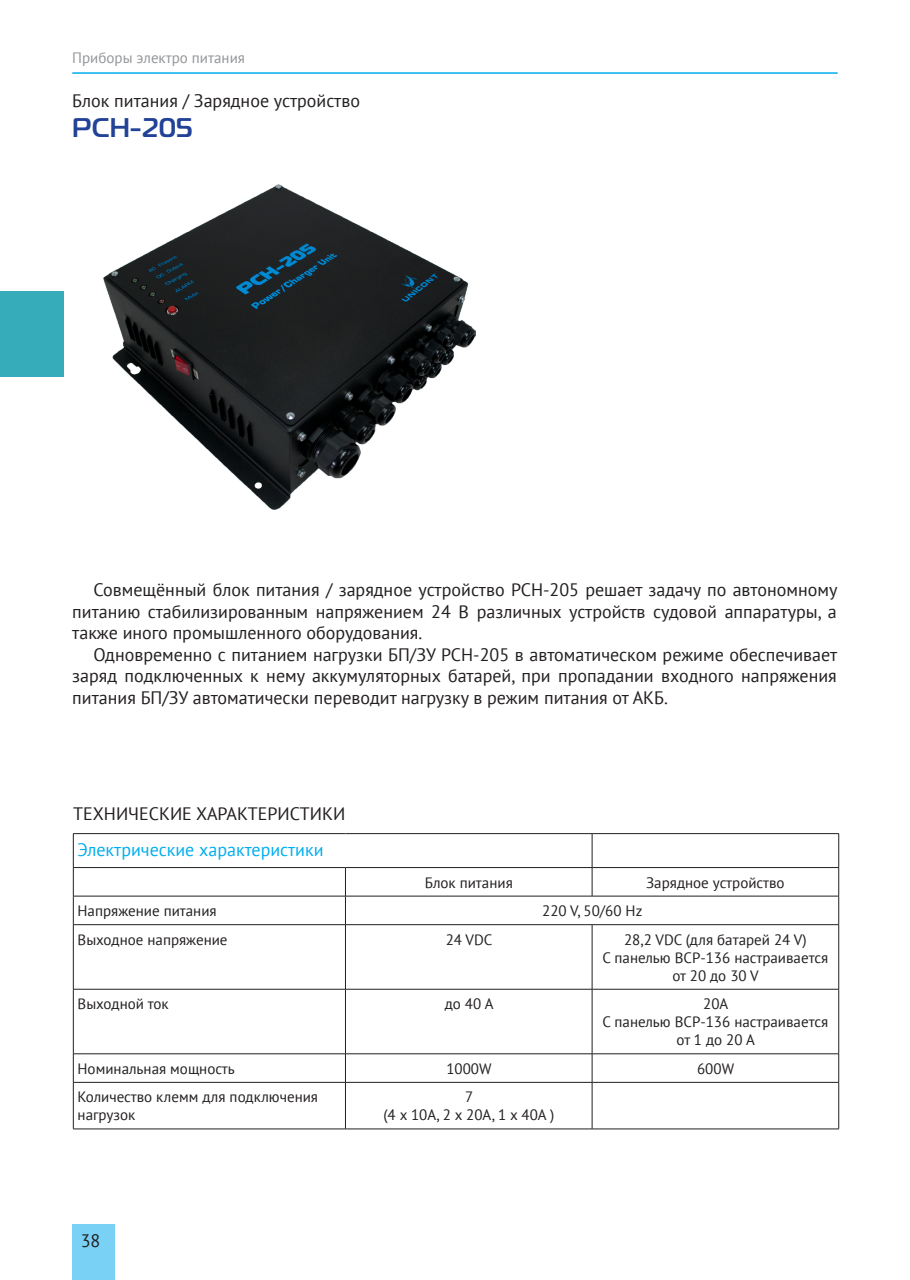
<style>
.page{position:relative;width:910px;height:1280px;background:#fff}
.page>*{position:absolute;margin:0;border:0;box-sizing:border-box;transform-origin:0 0}
.название{font:700 27px "Magistral C";color:#224297}
.текст{font:18px/21.6px "PT Sans";color:#231f20;text-align:justify}
.тех__характеристики{font:18px "PT Sans";color:#231f20}
.заголовок_в_таблице{font:18px "PT Sans";color:#00aeef}
.текст_в_таблице{font:15px/18px "PT Sans";color:#231f20;text-align:center}
.t1{font:15px "PT Sans";color:#939598}
</style>
<div class="page">
<img style="left:104px;top:185px;width:371px;height:325px">
<hr style="left:73px;top:833px;width:272px;height:1px;background:#231f20">
<hr style="left:73px;top:834px;width:1px;height:33px;background:#231f20">
<hr style="left:345px;top:833px;width:247px;height:1px;background:#231f20">
<hr style="left:592px;top:833px;width:247px;height:1px;background:#231f20">
<hr style="left:592px;top:834px;width:1px;height:33px;background:#231f20">
<hr style="left:838px;top:834px;width:1px;height:33px;background:#231f20">
<hr style="left:73px;top:867px;width:272px;height:1px;background:#231f20">
<hr style="left:345px;top:867px;width:247px;height:1px;background:#231f20">
<hr style="left:592px;top:867px;width:247px;height:1px;background:#231f20">
<hr style="left:345px;top:925px;width:1px;height:64px;background:#231f20">
<hr style="left:345px;top:989px;width:1px;height:64px;background:#231f20">
<svg style="left:345px;top:1054px;width:1px;height:28px"></svg>
<hr style="left:592px;top:1053px;width:247px;height:1px;background:#231f20">
<hr style="left:73px;top:1082px;width:272px;height:1px;background:#231f20">
<hr style="left:345px;top:1082px;width:247px;height:1px;background:#231f20">
<hr style="left:345px;top:1082px;width:1px;height:47px;background:#231f20">
<hr style="left:592px;top:1082px;width:247px;height:1px;background:#231f20">
<hr style="left:73px;top:1129px;width:272px;height:1px;background:#231f20">
<hr style="left:345px;top:1129px;width:247px;height:1px;background:#231f20">
<hr style="left:592px;top:1129px;width:247px;height:1px;background:#231f20">
<hr style="left:73px;top:924px;width:272px;height:1px;background:#231f20">
<hr style="left:73px;top:989px;width:272px;height:1px;background:#231f20">
<hr style="left:345px;top:989px;width:247px;height:1px;background:#231f20">
<hr style="left:592px;top:989px;width:247px;height:1px;background:#231f20">
<hr style="left:73px;top:1053px;width:272px;height:1px;background:#231f20">
<hr style="left:345px;top:1053px;width:247px;height:1px;background:#231f20">
<svg style="left:592px;top:868px;width:1px;height:28px"></svg>
<hr style="left:73px;top:896px;width:272px;height:1px;background:#231f20">
<svg style="left:73px;top:868px;width:1px;height:56px"></svg>
<hr style="left:73px;top:925px;width:1px;height:64px;background:#231f20">
<hr style="left:592px;top:925px;width:1px;height:64px;background:#231f20">
<hr style="left:838px;top:925px;width:1px;height:64px;background:#231f20">
<hr style="left:73px;top:989px;width:1px;height:64px;background:#231f20">
<hr style="left:592px;top:989px;width:1px;height:64px;background:#231f20">
<hr style="left:838px;top:989px;width:1px;height:64px;background:#231f20">
<svg style="left:73px;top:1054px;width:1px;height:28px"></svg>
<svg style="left:592px;top:1054px;width:1px;height:28px"></svg>
<svg style="left:838px;top:1054px;width:1px;height:28px"></svg>
<hr style="left:73px;top:1082px;width:1px;height:47px;background:#231f20">
<hr style="left:592px;top:1082px;width:1px;height:47px;background:#231f20">
<hr style="left:838px;top:1082px;width:1px;height:47px;background:#231f20">
<hr style="left:345px;top:896px;width:247px;height:1px;background:#231f20">
<svg style="left:345px;top:868px;width:1px;height:56px"></svg>
<hr style="left:592px;top:896px;width:247px;height:1px;background:#231f20">
<svg style="left:838px;top:868px;width:1px;height:56px"></svg>
<hr style="left:345px;top:924px;width:247px;height:1px;background:#231f20">
<hr style="left:592px;top:924px;width:247px;height:1px;background:#231f20">
<div style="left:0;top:291px;width:64px;height:85px;background:#36abb9"></div>
<hr style="left:72px;top:72px;width:766px;height:2px;background:#00aeef">
<div style="left:72px;top:1225px;width:43px;height:55px;background:#79d2f6"></div>
<p class="t1" style="left:72px;top:48px;width:174px">Приборы электро питания</p>
<p class="тех__характеристики" style="left:72px;top:90px;width:289px">Блок питания / Зарядное устройство</p>
<p class="название" style="left:72px;top:111px;width:122px">PCH-205</p>
<p class="текст" style="left:72px;top:578px;width:767px;text-indent:21px">Совмещённый блок питания / зарядное устройство PCH-205 решает задачу по автономному питанию стабилизированным напряжением 24 В различных устройств судовой аппаратуры, а также иного промышленного оборудования.</p>
<p class="текст" style="left:72px;top:643px;width:767px;text-indent:21px">Одновременно с питанием нагрузки БП/ЗУ PCH-205 в автоматическом режиме обеспечивает заряд подключенных к нему аккумуляторных батарей, при пропадании входного напряжения питания БП/ЗУ автоматически переводит нагрузку в режим питания от АКБ.</p>
<p class="тех__характеристики" style="left:73px;top:802px;width:274px">ТЕХНИЧЕСКИЕ ХАРАКТЕРИСТИКИ</p>
<p class="заголовок_в_таблице" style="left:78px;top:838px;width:247px">Электрические характеристики</p>
<p class="текст_в_таблице" style="left:425px;top:873px;width:90px">Блок питания</p>
<p class="текст_в_таблице" style="left:646px;top:873px;width:140px">Зарядное устройство</p>
<p class="текст_в_таблице" style="left:78px;top:901px;width:141px">Напряжение питания</p>
<p class="текст_в_таблице" style="left:542px;top:901px;width:102px">220 V, 50/60 Hz</p>
<p class="текст_в_таблице" style="left:78px;top:930px;width:152px">Выходное напряжение</p>
<p class="текст_в_таблице" style="left:446px;top:930px;width:48px">24 VDC</p>
<p class="текст_в_таблице" style="left:624px;top:930px;width:184px">28,2 VDC (для батарей 24 V)</p>
<p class="текст_в_таблице" style="left:603px;top:948px;width:227px">С панелью BCP-136 настраивается от 20 до 30 V</p>
<p class="текст_в_таблице" style="left:78px;top:995px;width:93px">Выходной ток</p>
<p class="текст_в_таблице" style="left:445px;top:995px;width:50px">до 40 А</p>
<p class="текст_в_таблице" style="left:703px;top:995px;width:27px">20А</p>
<p class="текст_в_таблице" style="left:603px;top:1013px;width:227px">С панелью BCP-136 настраивается от 1 до 20 A</p>
<p class="текст_в_таблице" style="left:78px;top:1059px;width:159px">Номинальная мощность</p>
<p class="текст_в_таблице" style="left:446px;top:1059px;width:47px">1000W</p>
<p class="текст_в_таблице" style="left:697px;top:1059px;width:38px">600W</p>
<p class="текст_в_таблице" style="left:78px;top:1088px;width:242px;text-align:left">Количество клемм для подключения нагрузок</p>
<p class="текст_в_таблице" style="left:465px;top:1088px;width:10px">7</p>
<p class="текст_в_таблице" style="left:383px;top:1106px;width:172px">(4 x 10А, 2 х 20А, 1 х 40А )</p>
<p class="текст" style="left:81px;top:1229px;width:21px">38</p>
</div>
